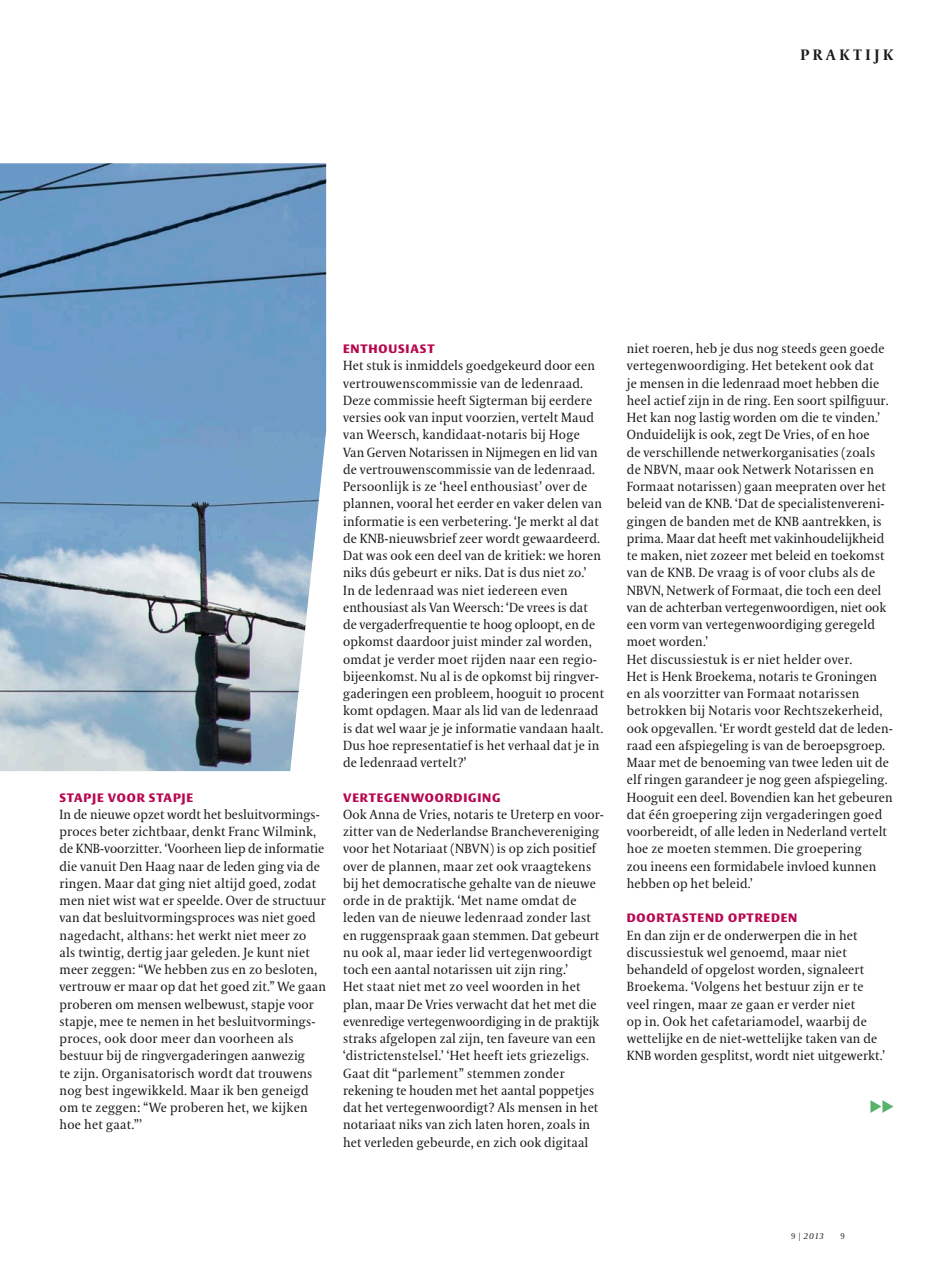
<style>
.page{position:relative;width:936px;height:1263px;background:#fff}
.page>*{position:absolute;margin:0;border:0;box-sizing:border-box;transform-origin:0 0}
.t1{font:700 15px "VPRO Coranto";letter-spacing:.25em;color:#1a1a1f}
.t2{font:13.2px/17.2px "VPRO Coranto";letter-spacing:.01em;color:#1a1a1f}
.t3{font:700 12px "VPRO Vesta";letter-spacing:.07em;color:#b80852}
.t4{font:italic 8.25px "VPRO Coranto";color:#1a1a1f}
.t5{font:8.25px "VPRO Coranto Cn";color:#1a1a1f}
.s1{font-family:"VPRO Coranto Cn";font-style:normal}
</style>
<div class="page">
<svg style="left:870px;top:1100px;width:23px;height:13px"></svg>
<img style="left:0;top:163px;width:326px;height:608px">
<p class="t1" style="left:800px;top:45px;width:93px">Prakt ijk</p>
<p class="t3" style="left:60px;top:792px;width:135px">STAPJE VOOR STAPJE</p>
<p class="t2" style="left:60px;top:806px;width:268px">In de nieuwe opzet wordt het besluitvormings&shy;proces beter zichtbaar, denkt Franc Wilmink, de KNB-voorzitter. ‘Voorheen liep de informatie die vanuit Den Haag naar de leden ging via de ringen. Maar dat ging niet altijd goed, zodat men niet wist wat er speelde. Over de structuur van dat besluitvormingsproces was niet goed nagedacht, althans: het werkt niet meer zo<br>als twintig, dertig jaar geleden. Je kunt niet meer zeggen: “We hebben zus en zo besloten, vertrouw er maar op dat het goed zit.” We gaan proberen om mensen welbewust, stapje voor stapje, mee te nemen in het besluitvormings&shy;proces, ook door meer dan voorheen als bestuur bij de ringvergaderingen aanwezig<br>te zijn. Organisatorisch wordt dat trouwens nog best ingewikkeld. Maar ik ben geneigd om te zeggen: “We proberen het, we kijken hoe het gaat.”’</p>
<p class="t3" style="left:343px;top:344px;width:93px">ENTHOUSIAST</p>
<p class="t2" style="left:343px;top:357px;width:262px">Het stuk is inmiddels goedgekeurd door een vertrouwenscommissie van de ledenraad.<br>Deze commissie heeft Sigterman bij eerdere versies ook van input voorzien, vertelt Maud van Weersch, kandidaat-notaris bij Hoge Van Gerven Notarissen in Nijmegen en lid van de vertrouwenscommissie van de ledenraad.<br>Persoonlijk is ze ‘heel enthousiast’ over de plannen, vooral het eerder en vaker delen van informatie is een verbetering. ‘Je merkt al dat de KNB-nieuwsbrief zeer wordt gewaardeerd.<br>Dat was ook een deel van de kritiek: we horen niks dús gebeurt er niks. Dat is dus niet zo.’<br>In de ledenraad was niet iedereen even enthousiast als Van Weersch: ‘De vrees is dat de vergaderfrequentie te hoog oploopt, en de opkomst daardoor juist minder zal worden, omdat je verder moet rijden naar een regio&shy;bijeenkomst. Nu al is de opkomst bij ringver&shy;gaderingen een probleem, hooguit 10 procent komt opdagen. Maar als lid van de ledenraad is dat wel waar je je informatie vandaan haalt.<br>Dus hoe representatief is het verhaal dat je in de ledenraad vertelt?’</p>
<p class="t3" style="left:343px;top:792px;width:159px">VERTEGENWOORDIGING</p>
<p class="t2" style="left:343px;top:806px;width:262px">Ook Anna de Vries, notaris te Ureterp en voor&shy;zitter van de Nederlandse Branchevereniging voor het Notariaat (NBVN) is op zich positief over de plannen, maar zet ook vraagtekens bij het democratische gehalte van de nieuwe orde in de praktijk. ‘Met name omdat de leden van de nieuwe ledenraad zonder last en ruggenspraak gaan stemmen. Dat gebeurt nu ook al, maar ieder lid vertegenwoordigt toch een aantal notarissen uit zijn ring.’<br>Het staat niet met zo veel woorden in het plan, maar De Vries verwacht dat het met die evenredige vertegenwoordiging in de praktijk straks afgelopen zal zijn, ten faveure van een ‘districtenstelsel.’ ‘Het heeft iets griezeligs.<br>Gaat dit “parlement” stemmen zonder rekening te houden met het aantal poppetjes dat het vertegenwoordigt? Als mensen in het notariaat niks van zich laten horen, zoals in het verleden gebeurde, en zich ook digitaal</p>
<p class="t2" style="left:626px;top:340px;width:268px">niet roeren, heb je dus nog steeds geen goede vertegenwoordiging. Het betekent ook dat<br>je mensen in die ledenraad moet hebben die heel actief zijn in de ring. Een soort spilfiguur.<br>Het kan nog lastig worden om die te vinden.’ Onduidelijk is ook, zegt De Vries, of en hoe<br>de verschillende netwerkorganisaties (zoals<br>de NBVN, maar ook Netwerk Notarissen en Formaat notarissen) gaan meepraten over het beleid van de KNB. ‘Dat de specialistenvereni&shy;gingen de banden met de KNB aantrekken, is prima. Maar dat heeft met vakinhoudelijkheid te maken, niet zozeer met beleid en toekomst van de KNB. De vraag is of voor clubs als de NBVN, Netwerk of Formaat, die toch een deel van de achterban vertegenwoordigen, niet ook een vorm van vertegenwoordiging geregeld moet worden.’<br>Het discussiestuk is er niet helder over.<br>Het is Henk Broekema, notaris te Groningen en als voorzitter van Formaat notarissen betrokken bij Notaris voor Rechtszekerheid, ook opgevallen. ‘Er wordt gesteld dat de leden&shy;raad een afspiegeling is van de beroepsgroep.<br>Maar met de benoeming van twee leden uit de elf ringen garandeer je nog geen afspiegeling.<br>Hooguit een deel. Bovendien kan het gebeuren dat één groepering zijn vergaderingen goed voorbereidt, of alle leden in Nederland vertelt hoe ze moeten stemmen. Die groepering<br>zou ineens een formidabele invloed kunnen hebben op het beleid.’</p>
<p class="t3" style="left:626px;top:913px;width:172px">DOORTASTEND OPTREDEN</p>
<p class="t2" style="left:626px;top:926px;width:259px">En dan zijn er de onderwerpen die in het discussiestuk wel genoemd, maar niet behandeld of opgelost worden, signaleert Broekema. ‘Volgens het bestuur zijn er te veel ringen, maar ze gaan er verder niet<br>op in. Ook het cafetariamodel, waarbij de wettelijke en de niet-wettelijke taken van de KNB worden gesplitst, wordt niet uitgewerkt.’</p>
<p class="t4" style="left:791px;top:1231px;width:34px"><span class="s1">9 |</span> 2013</p>
<p class="t5" style="left:840px;top:1231px;width:6px">9</p>
</div>
